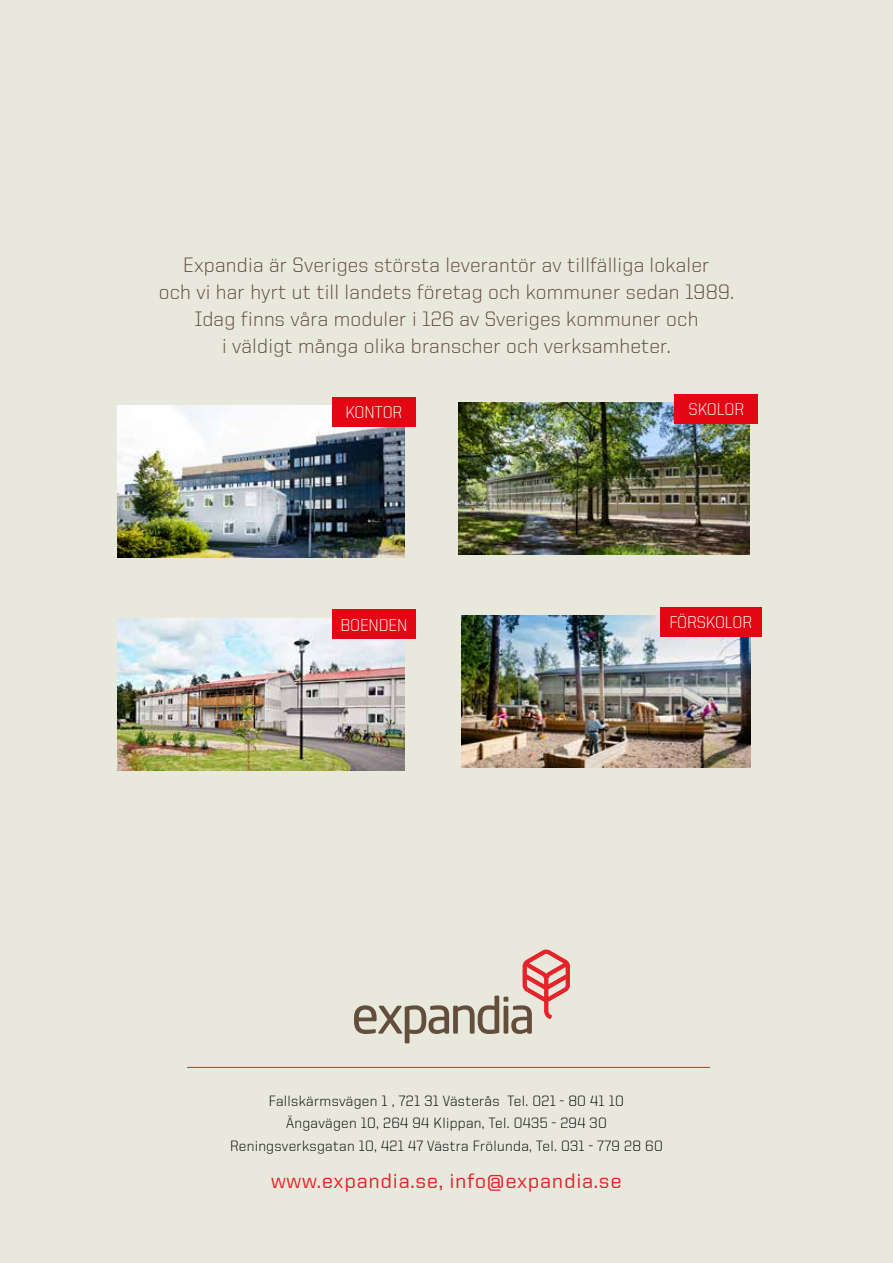
<style>
.page{position:relative;width:893px;height:1263px;background:#e8e8dd}
.page>*{position:absolute;margin:0;border:0;box-sizing:border-box;transform-origin:0 0}
.t1{font:300 21px/27px "United Sans Reg";letter-spacing:.01em;color:#5e4939;text-align:center}
.t2{font:500 21px "United Sans Reg";letter-spacing:.03em;color:#e52329}
.t3{font:300 17.1px "United Sans Reg";letter-spacing:-.01em;color:#fff}
.t4{font:300 15px/22.5px "United Sans Reg";letter-spacing:.02em;color:#000;text-align:center}
</style>
<div class="page">
<svg style="left:354px;top:949px;width:216px;height:94px"></svg>
<hr style="left:187px;top:1067px;width:523px;height:1px;background:#e52329">
<img style="left:118px;top:406px;width:287px;height:152px">
<div style="left:332px;top:397px;width:84px;height:30px;background:#e30613"></div>
<img style="left:118px;top:618px;width:287px;height:152px">
<div style="left:332px;top:610px;width:84px;height:29px;background:#e30613"></div>
<img style="left:459px;top:403px;width:290px;height:152px">
<div style="left:675px;top:394px;width:83px;height:29px;background:#e30613"></div>
<img style="left:461px;top:615px;width:289px;height:152px">
<div style="left:660px;top:607px;width:101px;height:30px;background:#e30613"></div>
<p class="t1" style="left:159px;top:251px;width:577px">Expandia är Sveriges största leverantör av tillfälliga lokaler<br>och vi har hyrt ut till landets företag och kommuner sedan 1989.<br>Idag finns våra moduler i 126 av Sveriges kommuner och<br>i väldigt många olika branscher och verksamheter.</p>
<p class="t3" style="left:345px;top:404px;width:59px">KONTOR</p>
<p class="t3" style="left:340px;top:616px;width:68px">BOENDEN</p>
<p class="t3" style="left:689px;top:400px;width:57px">SKOLOR</p>
<p class="t3" style="left:669px;top:614px;width:84px">FÖRSKOLOR</p>
<p class="t4" style="left:230px;top:1089px;width:434px">Fallskärmsvägen 1 , 721 31 Västerås Tel. 021 - 80 41 10<br>Ängavägen 10, 264 94 Klippan, Tel. 0435 - 294 30<br>Reningsverksgatan 10, 421 47 Västra Frölunda, Tel. 031 - 779 28 60</p>
<p class="t2" style="left:271px;top:1169px;width:352px">www.expandia.se, info@expandia.se</p>
</div>
